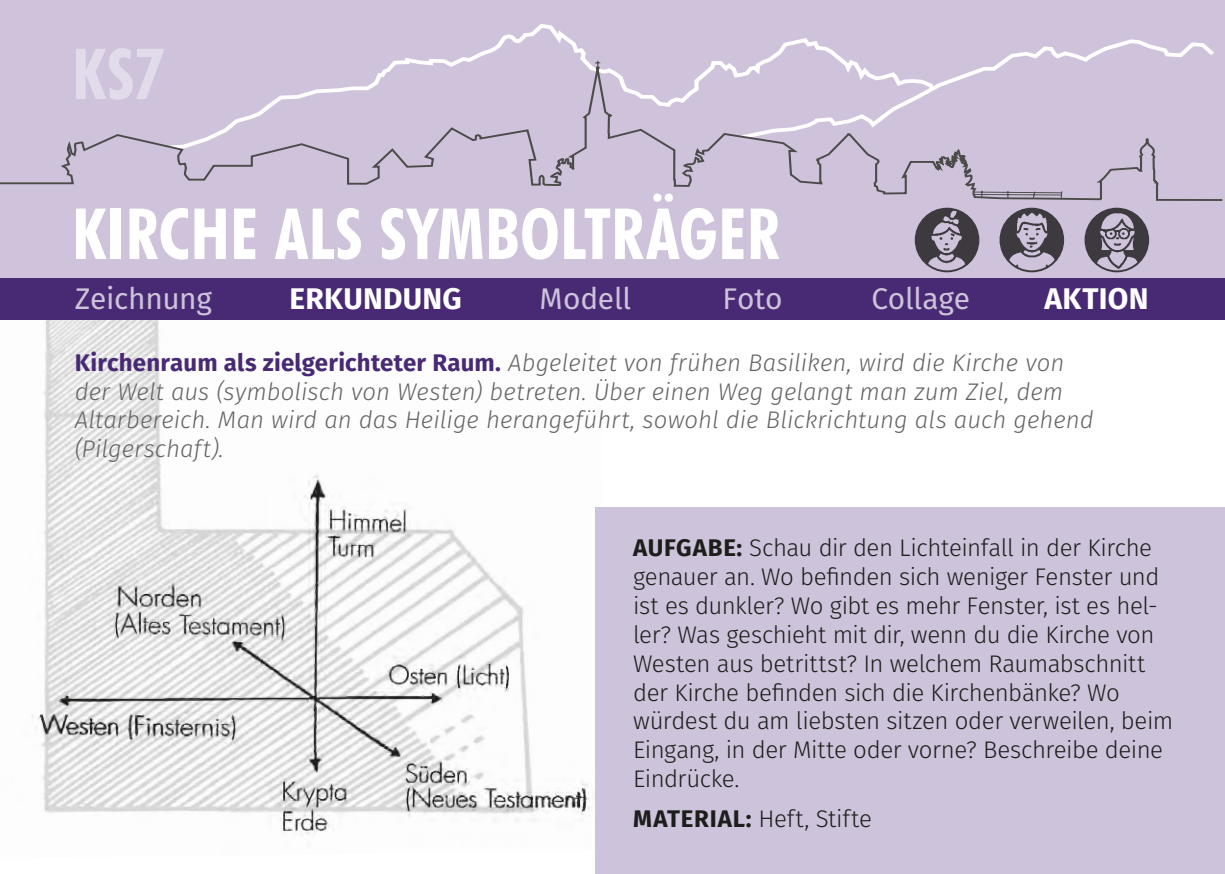
<style>
.page{position:relative;width:1225px;height:874px;background:#fff}
.page>*{position:absolute;margin:0;border:0;box-sizing:border-box;transform-origin:0 0}
.t1{font:700 condensed 70.8px "Futura BT";letter-spacing:.005em;color:#fff}
.t2{font:700 condensed 70.8px "Futura BT";color:#e1dbea}
.t3{font:29.8px "Fira Sans";letter-spacing:-.01em;color:#cdc3db}
.t4{font:700 29.8px "Fira Sans";letter-spacing:.01em;color:#fff}
.t5{font:300 24px/28.8px "Fira Sans";letter-spacing:-.02em;color:#1d1d1b}
.t6{font:italic 300 24px/28.8px "Fira Sans";color:#646463}
.s1{font-weight:700;font-style:normal;color:#482974}
.s2{font-weight:700}
</style>
<div class="page">
<img style="left:44px;top:320px;width:117px;height:146px">
<img style="left:32px;top:466px;width:559px;height:370px">
<div style="left:595px;top:507px;width:630px;height:366px;background:#cdc3db"></div>
<div style="left:0;top:0;width:1225px;height:284px;background:#cec3db"></div>
<svg style="left:390px;top:24px;width:824px;height:41px"></svg>
<svg style="left:594px;top:60px;width:469px;height:5px"></svg>
<svg style="left:0;top:65px;width:1223px;height:190px"></svg>
<div style="left:0;top:278px;width:1225px;height:42px;background:#482974"></div>
<img style="left:1000px;top:208px;width:63px;height:63px;border-radius:31px">
<div style="left:999px;top:207px;width:65px;height:65px;border:2px solid #4b4b4a;border-radius:50%"></div>
<img style="left:915px;top:208px;width:63px;height:63px;border-radius:31px">
<div style="left:914px;top:207px;width:65px;height:65px;border:2px solid #4b4b4a;border-radius:50%"></div>
<img style="left:1085px;top:208px;width:63px;height:63px;border-radius:31px">
<div style="left:1084px;top:207px;width:65px;height:65px;border:2px solid #4b4b4a;border-radius:50%"></div>
<h1 class="t2" style="left:72px;top:31px;width:94px">KS7</h1>
<h1 class="t1" style="left:72px;top:191px;width:708px">KIRCHE ALS SYMBOLTRÄGER</h1>
<p class="t3" style="left:75px;top:277px;width:139px">Zeichnung</p>
<p class="t4" style="left:289px;top:277px;width:174px">ERKUNDUNG</p>
<p class="t3" style="left:539px;top:277px;width:93px">Modell</p>
<p class="t3" style="left:722px;top:277px;width:61px">Foto</p>
<p class="t3" style="left:871px;top:277px;width:101px">Collage</p>
<p class="t4" style="left:1044px;top:277px;width:106px">AKTION</p>
<p class="t6" style="left:75px;top:349px;width:1020px"><span class="s1">Kirchenraum als zielgerichteter Raum.</span> Abgeleitet von frühen Basiliken, wird die Kirche von der Welt aus (symbolisch von Westen) betreten. Über einen Weg gelangt man zum Ziel, dem Altarbereich. Man wird an das Heilige herangeführt, sowohl die Blickrichtung als auch gehend (Pilgerschaft).</p>
<p class="t5" style="left:633px;top:535px;width:541px"><span class="s2">AUFGABE:</span> Schau dir den Lichteinfall in der Kirche genauer an. Wo befinden sich weniger Fenster und ist es dunkler? Wo gibt es mehr Fenster, ist es hel&shy;ler? Was geschieht mit dir, wenn du die Kirche von Westen aus betrittst? In welchem Raumabschnitt der Kirche befinden sich die Kirchenbänke? Wo würdest du am liebsten sitzen oder verweilen, beim Eingang, in der Mitte oder vorne? Beschreibe deine Eindrücke.</p>
<p class="t5" style="left:633px;top:805px;width:240px"><span class="s2">MATERIAL:</span> Heft, Stifte</p>
</div>
